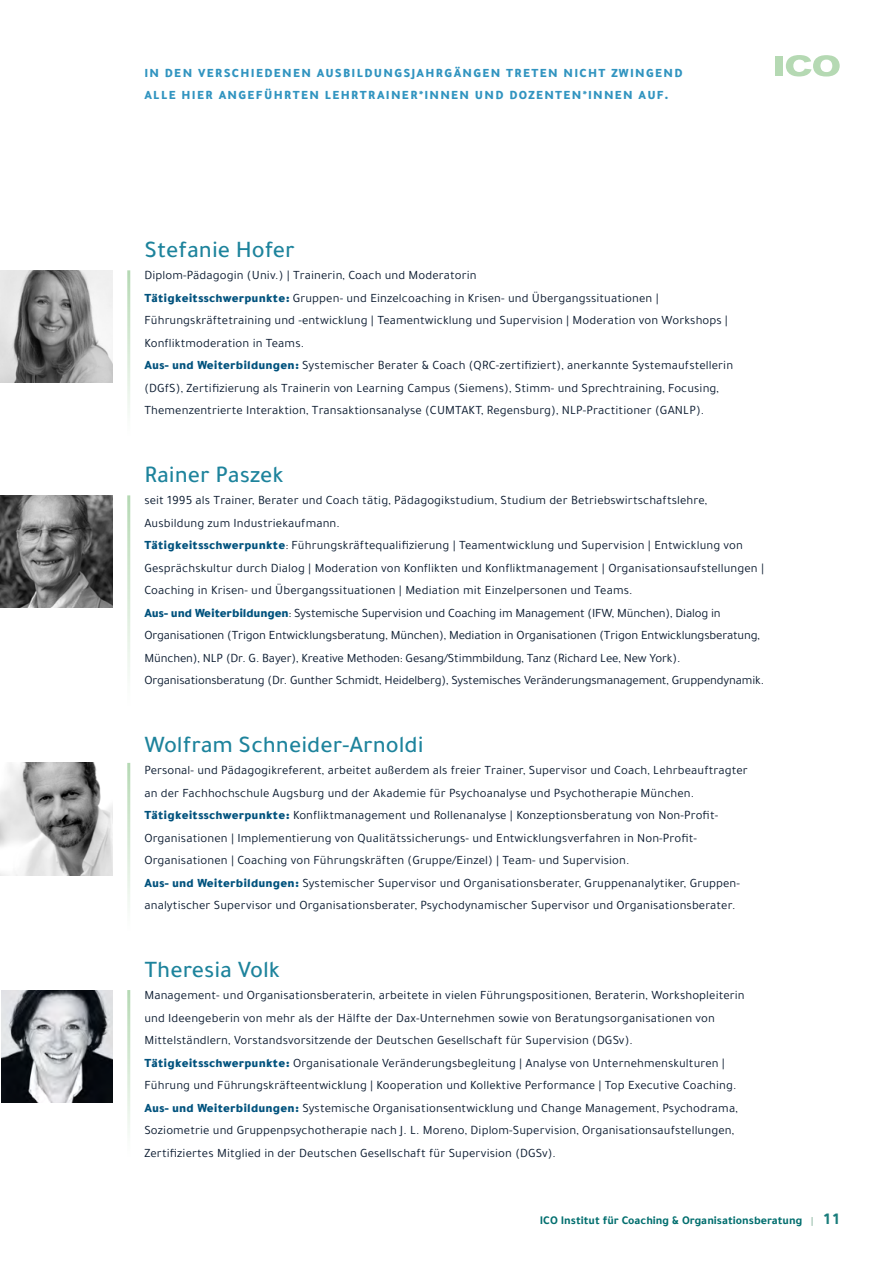
<style>
.page{position:relative;width:893px;height:1263px;background:#fff}
.page>*{position:absolute;margin:0;border:0;box-sizing:border-box;transform-origin:0 0}
.t1{font:500 24px "Tajawal";color:#1d839c}
.t2{font:12.75px/22.5px "Tajawal";letter-spacing:.01em;color:#0b1b30}
.t3{font:12.75px/22.5px "Tajawal";letter-spacing:-.01em;color:#0b1b30}
.t4{font:900 12.75px/22.5px "Tajawal";letter-spacing:.1em;color:#3194c0}
.t5{font:700 12px "Tajawal";color:#006e6e}
.s1{font-weight:900;color:#00527d}
.s2{font-size:10.5px;color:#a7c8b8}
.s3{font-size:16.5px;color:#1a7d7c}
</style>
<div class="page">
<div style="left:776px;top:56px;width:7px;height:20px;background:#b5d9b3"></div>
<svg style="left:786px;top:55px;width:54px;height:21px"></svg>
<img style="left:0;top:270px;width:112px;height:113px">
<img style="left:0;top:495px;width:112px;height:113px">
<img style="left:0;top:763px;width:112px;height:112px">
<img style="left:2px;top:990px;width:110px;height:112px">
<p class="t4" style="left:144px;top:61px;width:540px">IN DEN VERSCHIEDENEN AUSBILDUNGSJAHRGÄNGEN TRETEN NICHT ZWINGEND<br>ALLE HIER ANGEFÜHRTEN LEHRTRAINER*INNEN UND DOZENTEN*INNEN AUF.</p>
<h1 class="t1" style="left:144px;top:232px;width:152px">Stefanie Hofer</h1>
<p class="t2" style="left:144px;top:264px;width:590px">Diplom-Pädagogin (Univ.) | Trainerin, Coach und Moderatorin<br><span class="s1">Tätigkeitsschwerpunkte:</span> Gruppen- und Einzelcoaching in Krisen- und Übergangssituationen | Führungskräftetraining und -entwicklung | Teamentwicklung und Supervision | Moderation von Workshops | Konfliktmoderation in Teams.<br><span class="s1">Aus- und Weiterbildungen:</span> Systemischer Berater &amp; Coach (QRC-zertifiziert), anerkannte Systemaufstellerin (DGfS), Zertifizierung als Trainerin von Learning Campus (Siemens), Stimm- und Sprechtraining, Focusing, Themenzentrierte Interaktion, Transaktionsanalyse (CUMTAKT, Regensburg), NLP-Practitioner (GANLP).</p>
<h1 class="t1" style="left:144px;top:457px;width:140px">Rainer Paszek</h1>
<p class="t3" style="left:144px;top:489px;width:621px">seit 1995 als Trainer, Berater und Coach tätig, Pädagogikstudium, Studium der Betriebswirtschaftslehre, Ausbildung zum Industriekaufmann.<br><span class="s1">Tätigkeitsschwerpunkte</span>: Führungskräftequalifizierung | Teamentwicklung und Supervision | Entwicklung von Gesprächskultur durch Dialog | Moderation von Konflikten und Konfliktmanagement | Organisationsaufstellungen | Coaching in Krisen- und Übergangssituationen | Mediation mit Einzelpersonen und Teams.<br><span class="s1">Aus- und Weiterbildungen</span>: Systemische Supervision und Coaching im Management (IFW, München), Dialog in Organisationen (Trigon Entwicklungsberatung, München), Mediation in Organisationen (Trigon Entwicklungsberatung, München), NLP (Dr. G. Bayer), Kreative Methoden: Gesang/Stimmbildung, Tanz (Richard Lee, New York).<br>Organisationsberatung (Dr. Gunther Schmidt, Heidelberg), Systemisches Veränderungsmanagement, Gruppendynamik.</p>
<h1 class="t1" style="left:144px;top:727px;width:281px">Wolfram Schneider-Arnoldi</h1>
<p class="t2" style="left:144px;top:759px;width:605px">Personal- und Pädagogikreferent, arbeitet außerdem als freier Trainer, Supervisor und Coach, Lehrbeauftragter an der Fachhochschule Augsburg und der Akademie für Psychoanalyse und Psychotherapie München.<br><span class="s1">Tätigkeitsschwerpunkte:</span> Konfliktmanagement und Rollenanalyse | Konzeptionsberatung von Non-Profit-Organisationen | Implementierung von Qualitätssicherungs- und Entwicklungsverfahren in Non-Profit-Organisationen | Coaching von Führungskräften (Gruppe/Einzel) | Team- und Supervision.<br><span class="s1">Aus- und Weiterbildungen:</span> Systemischer Supervisor und Organisationsberater, Gruppenanalytiker, Gruppen&shy;analytischer Supervisor und Organisationsberater, Psychodynamischer Supervisor und Organisationsberater.</p>
<h1 class="t1" style="left:144px;top:952px;width:137px">Theresia Volk</h1>
<p class="t2" style="left:144px;top:984px;width:602px">Management- und Organisationsberaterin, arbeitete in vielen Führungspositionen, Beraterin, Workshopleiterin und Ideengeberin von mehr als der Hälfte der Dax-Unternehmen sowie von Beratungsorganisationen von Mittelständlern, Vorstandsvorsitzende der Deutschen Gesellschaft für Supervision (DGSv).<br><span class="s1">Tätigkeitsschwerpunkte:</span> Organisationale Veränderungsbegleitung | Analyse von Unternehmenskulturen | Führung und Führungskräfteentwicklung | Kooperation und Kollektive Performance | Top Executive Coaching.<br><span class="s1">Aus- und Weiterbildungen:</span> Systemische Organisationsentwicklung und Change Management, Psychodrama, Soziometrie und Gruppenpsychotherapie nach J. L. Moreno, Diplom-Supervision, Organisationsaufstellungen, Zertifiziertes Mitglied in der Deutschen Gesellschaft für Supervision (DGSv).</p>
<p class="t5" style="left:540px;top:1211px;width:301px">ICO Institut für Coaching &amp; Organisationsberatung <span class="s2">|</span> <span class="s3">1 1</span></p>
</div>
